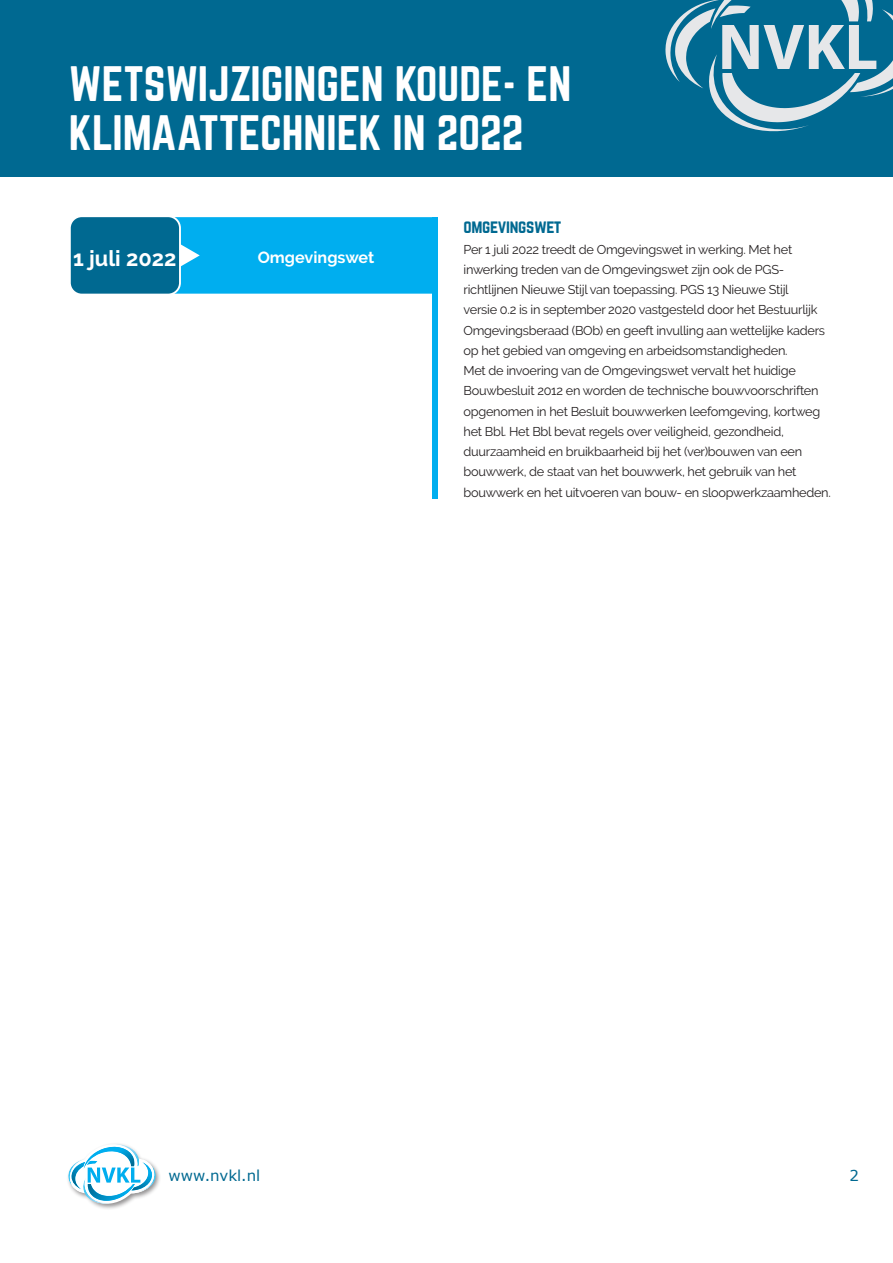
<style>
.page{position:relative;width:893px;height:1263px;background:#fff}
.page>*{position:absolute;margin:0;border:0;box-sizing:border-box;transform-origin:0 0}
.t1{font:43.5px/49.5px "Norwester";color:#fff}
.t2{font:700 21.75px "Raleway";color:#fff}
.t3{font:16.5px "Norwester";letter-spacing:-.02em;color:#006991}
.t4{font:700 16.2px "Raleway";color:#fff}
.t5{font:15px "Verdana";letter-spacing:-.005em;color:#006991}
.t6{font:12.75px/20.2px "Raleway";letter-spacing:-.02em;color:#231f20}
</style>
<div class="page">
<div style="left:154px;top:216px;width:280px;height:79px;background:#00aeef"></div>
<div style="left:153px;top:215px;width:282px;height:81px;border:2px solid #fff"></div>
<svg style="left:181px;top:244px;width:19px;height:23px"></svg>
<div style="left:70px;top:216px;width:110px;height:79px;background:#006991;border-radius:12px"></div>
<div style="left:69px;top:215px;width:112px;height:81px;border:2px solid #fff;border-radius:12px"></div>
<div style="left:0;top:0;width:893px;height:176px;background:#006991"></div>
<svg style="left:665px;top:0;width:228px;height:132px"></svg>
<div style="left:66px;top:1142px;width:95px;height:68px;background:#231f20;opacity:.5"></div>
<svg style="left:68px;top:1142px;width:88px;height:65px"></svg>
<div style="left:432px;top:217px;width:5px;height:282px;background:#00aeef"></div>
<h1 class="t1" style="left:69px;top:61px;width:504px">WETSWIJZIGINGEN KOUDE- EN<br>KLIMAATTECHNIEK IN 2022</h1>
<h2 class="t2" style="left:73px;top:249px;width:105px">1 juli 2022</h2>
<p class="t4" style="left:258px;top:251px;width:118px">Omgevingswet</p>
<p class="t3" style="left:463px;top:218px;width:100px">omgevingswet</p>
<p class="t6" style="left:463px;top:239px;width:369px">Per 1 juli 2022 treedt de Omgevingswet in werking. Met het inwerking treden van de Omgevingswet zijn ook de PGS&shy;richtlijnen Nieuwe Stijl van toepassing. PGS 13 Nieuwe Stijl<br>versie 0.2 is in september 2020 vastgesteld door het Bestuurlijk Omgevingsberaad (BOb) en geeft invulling aan wettelijke kaders op het gebied van omgeving en arbeidsomstandigheden.<br>Met de invoering van de Omgevingswet vervalt het huidige Bouwbesluit 2012 en worden de technische bouwvoorschriften opgenomen in het Besluit bouwwerken leefomgeving, kortweg het Bbl. Het Bbl bevat regels over veiligheid, gezondheid, duurzaamheid en bruikbaarheid bij het (ver)bouwen van een bouwwerk, de staat van het bouwwerk, het gebruik van het bouwwerk en het uitvoeren van bouw- en sloopwerkzaamheden.</p>
<p class="t5" style="left:169px;top:1167px;width:93px">www.nvkl.nl</p>
<p class="t5" style="left:849px;top:1167px;width:11px">2</p>
</div>
